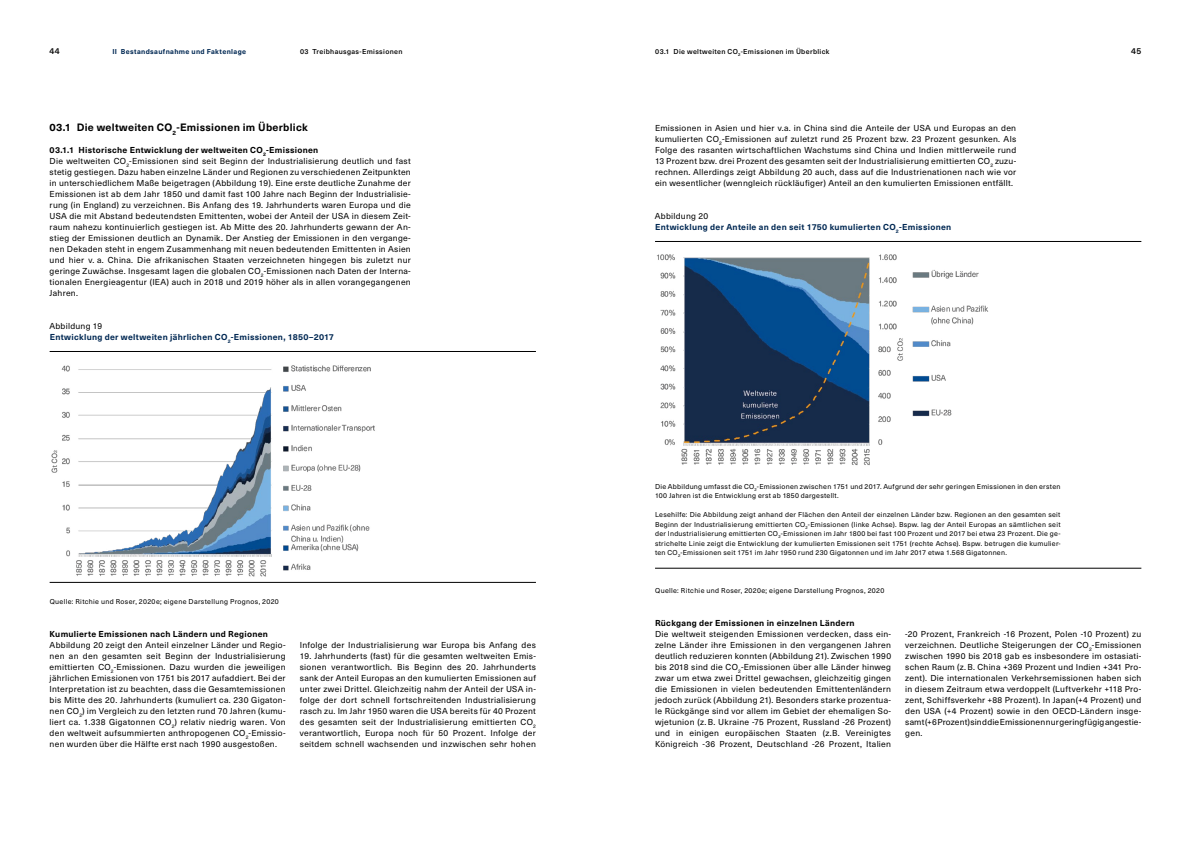
<style>
.page{position:relative;width:1191px;height:842px;background:#fff}
.page>*{position:absolute;margin:0;border:0;box-sizing:border-box;transform-origin:0 0}
.t1{font:700 10.5px "Neue Haas Unica Pro";letter-spacing:.025em;color:#000}
.t2{font:8.5px/11px "Neue Haas Unica Pro";letter-spacing:.03em;color:#000;text-align:justify}
.t3{font:700 8.5px/11px "Neue Haas Unica Pro";letter-spacing:.03em;color:#002853}
.t4{font:700 8.5px "Neue Haas Unica Pro";letter-spacing:.03em;color:#000}
.t5{font:500 8.5px "Neue Haas Unica Pro";color:#000}
.t6{font:7px/9.5px "Neue Haas Unica Pro";letter-spacing:.04em;color:#000}
.t7{font:500 7px "Neue Haas Unica Pro";letter-spacing:.045em;color:#000}
.t8{font:700 7px "Neue Haas Unica Pro";letter-spacing:.045em;color:#002853}
.s1{font-weight:700}
.s2{font-weight:400;color:#000}
</style>
<div class="page">
<hr style="left:50px;top:351px;width:486px;height:1px;background:#000">
<hr style="left:655px;top:241px;width:486px;height:1px;background:#000">
<hr style="left:50px;top:582px;width:486px;height:1px;background:#000">
<hr style="left:655px;top:568px;width:486px;height:1px;background:#000">
<img style="left:50px;top:365px;width:347px;height:217px">
<img style="left:657px;top:254px;width:332px;height:212px">
<p class="t5" style="left:50px;top:46px;width:12px">44</p>
<p class="t8" style="left:112px;top:47px;width:135px">II Bestandsaufnahme und Faktenlage</p>
<p class="t7" style="left:300px;top:47px;width:104px">03 Treibhausgas-Emissionen</p>
<p class="t7" style="left:655px;top:47px;width:176px">03.1 Die weltweiten CO<sub>2</sub>-Emissionen im Überblick</p>
<p class="t5" style="left:1131px;top:46px;width:12px">45</p>
<p class="t1" style="left:50px;top:121px;width:260px">03.1 Die weltweiten CO<sub>2</sub>-Emissionen im Überblick</p>
<p class="t2" style="left:50px;top:145px;width:363px;text-align:left"><span class="s1">03.1.1 Historische Entwicklung der weltweiten CO</span><sub>2</sub><span class="s1">-Emissionen<br></span>Die weltweiten CO<sub>2</sub>-Emissionen sind seit Beginn der Industrialisierung deutlich und fast stetig gestiegen. Dazu haben einzelne Länder und Regionen zu verschiedenen Zeitpunkten in unterschiedlichem Maße beigetragen (Abbildung 19). Eine erste deutliche Zunahme der Emissionen ist ab dem Jahr 1850 und damit fast 100 Jahre nach Beginn der Industrialisie&shy;rung (in England) zu verzeichnen. Bis Anfang des 19. Jahrhunderts waren Europa und die USA die mit Abstand bedeutendsten Emittenten, wobei der Anteil der USA in diesem Zeit&shy;raum nahezu kontinuierlich gestiegen ist. Ab Mitte des 20. Jahrhunderts gewann der An&shy;stieg der Emissionen deutlich an Dynamik. Der Anstieg der Emissionen in den vergange&shy;nen Dekaden steht in engem Zusammenhang mit neuen bedeutenden Emittenten in Asien und hier v. a. China. Die afrikanischen Staaten verzeichneten hingegen bis zuletzt nur geringe Zuwächse. Insgesamt lagen die globalen CO<sub>2</sub>-Emissionen nach Daten der Interna&shy;tionalen Energieagentur (IEA) auch in 2018 und 2019 höher als in allen vorangegangenen Jahren.</p>
<p class="t3" style="left:49px;top:321px;width:286px"><span class="s2">Abbildung 19<br></span>Entwicklung der weltweiten jährlichen CO<sub>2</sub>-Emissionen, 1850–2017</p>
<p class="t6" style="left:50px;top:597px;width:231px">Quelle: Ritchie und Roser, 2020e; eigene Darstellung Prognos, 2020</p>
<p class="t4" style="left:50px;top:629px;width:220px">Kumulierte Emissionen nach Ländern und Regionen</p>
<p class="t2" style="left:50px;top:640px;width:238px">Abbildung 20 zeigt den Anteil einzelner Länder und Regio&shy;nen an den gesamten seit Beginn der Industrialisierung emittierten CO<sub>2</sub>-Emissionen. Dazu wurden die jeweiligen jährlichen Emissionen von 1751 bis 2017 aufaddiert. Bei der Interpretation ist zu beachten, dass die Gesamtemissionen bis Mitte des 20. Jahrhunderts (kumuliert ca. 230 Gigaton&shy;nen CO<sub>2</sub>) im Vergleich zu den letzten rund 70 Jahren (kumu&shy;liert ca. 1.338 Gigatonnen CO<sub>2</sub>) relativ niedrig waren. Von den weltweit aufsummierten anthropogenen CO<sub>2</sub>-Emissio&shy;nen wurden über die Hälfte erst nach 1990 ausgestoßen.</p>
<p class="t2" style="left:300px;top:640px;width:238px">Infolge der Industrialisierung war Europa bis Anfang des</p>
<p class="t2" style="left:300px;top:651px;width:238px">19. Jahrhunderts (fast) für die gesamten weltweiten Emis&shy;sionen verantwortlich. Bis Beginn des 20. Jahrhunderts sank der Anteil Europas an den kumulierten Emissionen auf unter zwei Drittel. Gleichzeitig nahm der Anteil der USA in&shy;folge der dort schnell fortschreitenden Industrialisierung rasch zu. Im Jahr 1950 waren die USA bereits für 40 Prozent des gesamten seit der Industrialisierung emittierten CO<sub>2 </sub>verantwortlich, Europa noch für 50 Prozent. Infolge der seitdem schnell wachsenden und inzwischen sehr hohen</p>
<p class="t2" style="left:655px;top:123px;width:363px">Emissionen in Asien und hier v.a. in China sind die Anteile der USA und Europas an den kumulierten CO<sub>2</sub>-Emissionen auf zuletzt rund 25 Prozent bzw. 23 Prozent gesunken. Als Folge des rasanten wirtschaftlichen Wachstums sind China und Indien mittlerweile rund 13 Prozent bzw. drei Prozent des gesamten seit der Industrialisierung emittierten CO<sub>2</sub> zuzu&shy;rechnen. Allerdings zeigt Abbildung 20 auch, dass auf die Industrienationen nach wie vor ein wesentlicher (wenngleich rückläufiger) Anteil an den kumulierten Emissionen entfällt.</p>
<p class="t3" style="left:655px;top:211px;width:298px"><span class="s2">Abbildung 20<br></span>Entwicklung der Anteile an den seit 1750 kumulierten CO<sub>2</sub>-Emissionen</p>
<p class="t6" style="left:655px;top:481px;width:407px">Die Abbildung umfasst die CO<sub>2</sub>-Emissionen zwischen 1751 und 2017. Aufgrund der sehr geringen Emissionen in den ersten<br>100 Jahren ist die Entwicklung erst ab 1850 dargestellt.</p>
<p class="t6" style="left:655px;top:510px;width:407px;text-align:justify">Lesehilfe: Die Abbildung zeigt anhand der Flächen den Anteil der einzelnen Länder bzw. Regionen an den gesamten seit Beginn der Industrialisierung emittierten CO<sub>2</sub>-Emissionen (linke Achse). Bspw. lag der Anteil Europas an sämtlichen seit der Industrialisierung emittierten CO<sub>2</sub>-Emissionen im Jahr 1800 bei fast 100 Prozent und 2017 bei etwa 23 Prozent. Die ge&shy;strichelte Linie zeigt die Entwicklung der kumulierten Emissionen seit 1751 (rechte Achse). Bspw. betrugen die kumulier&shy;ten CO<sub>2</sub>-Emissionen seit 1751 im Jahr 1950 rund 230 Gigatonnen und im Jahr 2017 etwa 1.568 Gigatonnen.</p>
<p class="t6" style="left:655px;top:586px;width:231px">Quelle: Ritchie und Roser, 2020e; eigene Darstellung Prognos, 2020</p>
<p class="t4" style="left:655px;top:618px;width:201px">Rückgang der Emissionen in einzelnen Ländern</p>
<p class="t2" style="left:655px;top:629px;width:238px">Die weltweit steigenden Emissionen verdecken, dass ein&shy;zelne Länder ihre Emissionen in den vergangenen Jahren deutlich reduzieren konnten (Abbildung 21). Zwischen 1990 bis 2018 sind die CO<sub>2</sub>-Emissionen über alle Länder hinweg zwar um etwa zwei Drittel gewachsen, gleichzeitig gingen die Emissionen in vielen bedeutenden Emittentenländern jedoch zurück (Abbildung 21). Besonders starke prozentua&shy;le Rückgänge sind vor allem im Gebiet der ehemaligen So&shy;wjetunion (z. B. Ukraine -75 Prozent, Russland -26 Prozent) und in einigen europäischen Staaten (z.B. Vereinigtes Königreich -36 Prozent, Deutschland -26 Prozent, Italien</p>
<p class="t2" style="left:905px;top:629px;width:238px">-20 Prozent, Frankreich -16 Prozent, Polen -10 Prozent) zu verzeichnen. Deutliche Steigerungen der CO<sub>2</sub>-Emissionen zwischen 1990 bis 2018 gab es insbesondere im ostasiati&shy;schen Raum (z. B. China +369 Prozent und Indien +341 Pro&shy;zent). Die internationalen Verkehrsemissionen haben sich in diesem Zeitraum etwa verdoppelt (Luftverkehr +118 Pro&shy;zent, Schiffsverkehr +88 Prozent). In Japan(+4 Prozent) und den USA (+4 Prozent) sowie in den OECD-Ländern insge&shy;samt (+6 Prozent) sind die Emissionen nur geringfügig angestie&shy;gen.</p>
</div>
